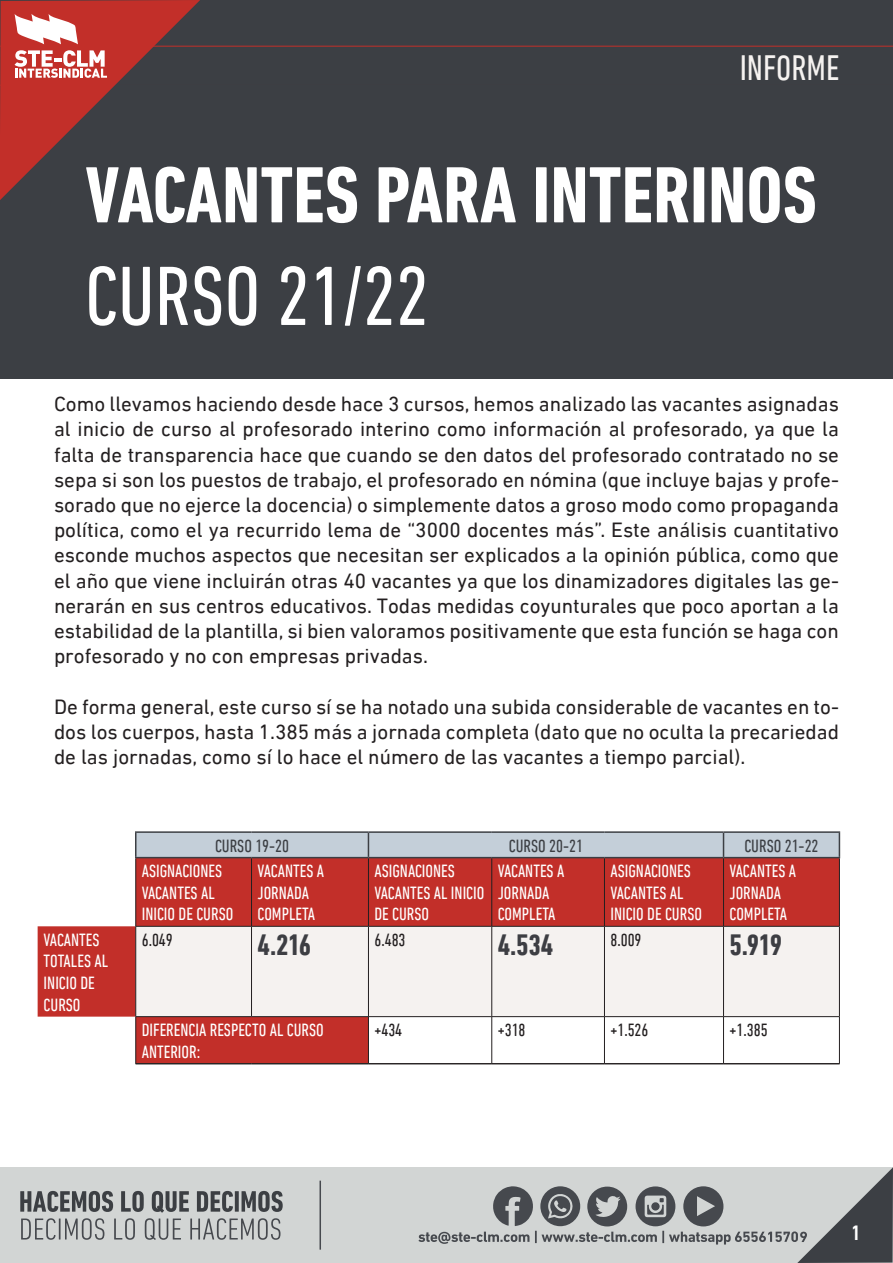
<style>
.page{position:relative;width:893px;height:1263px;background:#fff}
.page>*{position:absolute;margin:0;border:0;box-sizing:border-box;transform-origin:0 0}
.t1{font:condensed 85.5px "DIN Next LT Pro";color:#fff}
.t2{font:700 condensed 81px "DIN Next LT Pro";color:#fff}
.t3{font:condensed 36px "DIN Next LT Pro";color:#f5f2f0}
.t4{font:700 condensed 30px "DIN Next LT Pro";letter-spacing:-.02em;color:#3d3e43}
.t5{font:21px/25.2px "DIN Next LT Pro";color:#231f20;text-align:justify}
.t6{font:600 21px "DIN2014";color:#fff}
.t7{font:condensed 18px/21.6px "DIN Next LT Pro";color:#fff}
.t8{font:condensed 18px "DIN Next LT Pro";color:#231f20}
.t9{font:condensed 18px "DIN Next LT Pro";color:#3c3f44}
</style>
<div class="page">
<div style="left:0;top:0;width:893px;height:378px;background:#3c3f44"></div>
<div style="left:0;top:1167px;width:892px;height:96px;background:#d2d5d4"></div>
<hr style="left:320px;top:1181px;width:1px;height:69px;background:#46494e">
<svg style="left:20px;top:1191px;width:263px;height:49px"></svg>
<svg style="left:418px;top:1167px;width:475px;height:96px"></svg>
<hr style="left:0;top:46px;width:893px;height:1px;background:#c22f29">
<svg style="left:0;top:0;width:200px;height:200px"></svg>
<svg style="left:38px;top:858px;width:801px;height:206px;fill:#c22f29"></svg>
<div style="left:136px;top:927px;width:703px;height:89px;background:#f5f2f0"></div>
<hr style="left:135px;top:858px;width:1px;height:68px;background:#231f20">
<hr style="left:251px;top:858px;width:1px;height:68px;background:#231f20">
<hr style="left:368px;top:858px;width:1px;height:68px;background:#231f20">
<hr style="left:491px;top:858px;width:1px;height:68px;background:#231f20">
<hr style="left:604px;top:858px;width:1px;height:68px;background:#231f20">
<hr style="left:723px;top:858px;width:1px;height:68px;background:#231f20">
<hr style="left:839px;top:858px;width:1px;height:68px;background:#231f20">
<hr style="left:136px;top:926px;width:116px;height:1px;background:#231f20">
<hr style="left:135px;top:926px;width:1px;height:90px;background:#231f20">
<hr style="left:252px;top:926px;width:116px;height:1px;background:#231f20">
<hr style="left:368px;top:926px;width:124px;height:1px;background:#231f20">
<hr style="left:492px;top:926px;width:112px;height:1px;background:#231f20">
<hr style="left:604px;top:926px;width:119px;height:1px;background:#231f20">
<hr style="left:723px;top:926px;width:117px;height:1px;background:#231f20">
<hr style="left:136px;top:1016px;width:116px;height:1px;background:#231f20">
<hr style="left:135px;top:1017px;width:1px;height:46px;background:#231f20">
<hr style="left:252px;top:1016px;width:117px;height:1px;background:#231f20">
<hr style="left:368px;top:1017px;width:1px;height:46px;background:#231f20">
<hr style="left:251px;top:926px;width:1px;height:90px;background:#231f20">
<hr style="left:368px;top:926px;width:1px;height:90px;background:#231f20">
<hr style="left:491px;top:926px;width:1px;height:90px;background:#231f20">
<hr style="left:604px;top:926px;width:1px;height:90px;background:#231f20">
<hr style="left:723px;top:926px;width:1px;height:90px;background:#231f20">
<hr style="left:839px;top:926px;width:1px;height:90px;background:#231f20">
<hr style="left:368px;top:1016px;width:124px;height:1px;background:#231f20">
<hr style="left:492px;top:1016px;width:112px;height:1px;background:#231f20">
<hr style="left:491px;top:1017px;width:1px;height:46px;background:#231f20">
<hr style="left:604px;top:1016px;width:119px;height:1px;background:#231f20">
<hr style="left:604px;top:1017px;width:1px;height:46px;background:#231f20">
<hr style="left:723px;top:1016px;width:117px;height:1px;background:#231f20">
<hr style="left:723px;top:1017px;width:1px;height:46px;background:#231f20">
<hr style="left:839px;top:1017px;width:1px;height:46px;background:#231f20">
<hr style="left:136px;top:1063px;width:116px;height:1px;background:#231f20">
<hr style="left:136px;top:1064px;width:116px;height:1px;background:#231f20">
<hr style="left:252px;top:1063px;width:116px;height:1px;background:#231f20">
<hr style="left:252px;top:1064px;width:116px;height:1px;background:#231f20">
<hr style="left:368px;top:1063px;width:124px;height:1px;background:#231f20">
<hr style="left:368px;top:1064px;width:124px;height:1px;background:#231f20">
<hr style="left:492px;top:1063px;width:112px;height:1px;background:#231f20">
<hr style="left:492px;top:1064px;width:112px;height:1px;background:#231f20">
<hr style="left:604px;top:1063px;width:119px;height:1px;background:#231f20">
<hr style="left:604px;top:1064px;width:119px;height:1px;background:#231f20">
<hr style="left:723px;top:1063px;width:117px;height:1px;background:#231f20">
<hr style="left:723px;top:1064px;width:117px;height:1px;background:#231f20">
<hr style="left:135px;top:831px;width:117px;height:2px;background:#3c3f44">
<hr style="left:252px;top:831px;width:116px;height:2px;background:#3c3f44">
<hr style="left:368px;top:831px;width:124px;height:2px;background:#3c3f44">
<hr style="left:492px;top:831px;width:112px;height:2px;background:#3c3f44">
<hr style="left:604px;top:831px;width:119px;height:2px;background:#3c3f44">
<hr style="left:723px;top:831px;width:117px;height:2px;background:#3c3f44">
<svg style="left:135px;top:832px;width:705px;height:25px;background:#bdc8d1"></svg>
<hr style="left:135px;top:857px;width:117px;height:1px;background:#3c3f44">
<hr style="left:252px;top:857px;width:116px;height:1px;background:#3c3f44">
<hr style="left:368px;top:857px;width:124px;height:1px;background:#3c3f44">
<hr style="left:492px;top:857px;width:112px;height:1px;background:#3c3f44">
<hr style="left:604px;top:857px;width:119px;height:1px;background:#3c3f44">
<hr style="left:723px;top:857px;width:117px;height:1px;background:#3c3f44">
<p class="t3" style="left:740px;top:47px;width:101px">INFORME</p>
<p class="t2" style="left:85px;top:149px;width:733px">VACANTES PARA INTERINOS</p>
<p class="t1" style="left:85px;top:248px;width:345px">CURSO 21/22</p>
<p class="t5" style="left:54px;top:391px;width:786px">Como llevamos haciendo desde hace 3 cursos, hemos analizado las vacantes asignadas al inicio de curso al profesorado interino como información al profesorado, ya que la falta de transparencia hace que cuando se den datos del profesorado contratado no se sepa si son los puestos de trabajo, el profesorado en nómina (que incluye bajas y profe&shy;sorado que no ejerce la docencia) o simplemente datos a groso modo como propaganda política, como el ya recurrido lema de “3000 docentes más”. Este análisis cuantitativo esconde muchos aspectos que necesitan ser explicados a la opinión pública, como que el año que viene incluirán otras 40 vacantes ya que los dinamizadores digitales las ge&shy;nerarán en sus centros educativos. Todas medidas coyunturales que poco aportan a la estabilidad de la plantilla, si bien valoramos positivamente que esta función se haga con profesorado y no con empresas privadas.</p>
<p class="t5" style="left:54px;top:694px;width:786px">De forma general, este curso sí se ha notado una subida considerable de vacantes en to&shy;dos los cuerpos, hasta 1.385 más a jornada completa (dato que no oculta la precariedad de las jornadas, como sí lo hace el número de las vacantes a tiempo parcial).</p>
<p class="t9" style="left:215px;top:835px;width:76px">CURSO 19-20</p>
<p class="t9" style="left:509px;top:835px;width:76px">CURSO 20-21</p>
<p class="t9" style="left:744px;top:835px;width:76px">CURSO 21-22</p>
<p class="t7" style="left:142px;top:860px;width:82px">ASIGNACIONES</p>
<p class="t7" style="left:142px;top:882px;width:93px">VACANTES AL<br>INICIO DE CURSO</p>
<p class="t7" style="left:258px;top:860px;width:68px">VACANTES A</p>
<p class="t7" style="left:258px;top:882px;width:53px">JORNADA</p>
<p class="t7" style="left:258px;top:903px;width:59px">COMPLETA</p>
<p class="t7" style="left:374px;top:860px;width:111px">ASIGNACIONES<br>VACANTES AL INICIO<br>DE CURSO</p>
<p class="t7" style="left:498px;top:860px;width:68px">VACANTES A</p>
<p class="t7" style="left:610px;top:860px;width:82px">ASIGNACIONES</p>
<p class="t7" style="left:610px;top:882px;width:93px">VACANTES AL<br>INICIO DE CURSO</p>
<p class="t7" style="left:729px;top:860px;width:68px">VACANTES A</p>
<p class="t7" style="left:729px;top:882px;width:53px">JORNADA</p>
<p class="t7" style="left:729px;top:903px;width:59px">COMPLETA</p>
<p class="t7" style="left:498px;top:882px;width:53px">JORNADA</p>
<p class="t7" style="left:498px;top:903px;width:59px">COMPLETA</p>
<p class="t7" style="left:44px;top:929px;width:66px">VACANTES<br>TOTALES AL<br>INICIO DE<br>CURSO</p>
<p class="t8" style="left:142px;top:929px;width:33px">6.049</p>
<p class="t4" style="left:258px;top:928px;width:55px">4.216</p>
<p class="t8" style="left:374px;top:929px;width:33px">6.483</p>
<p class="t4" style="left:498px;top:928px;width:57px">4.534</p>
<p class="t8" style="left:610px;top:929px;width:33px">8.009</p>
<p class="t4" style="left:729px;top:928px;width:54px">5.919</p>
<p class="t7" style="left:142px;top:1019px;width:184px">DIFERENCIA RESPECTO AL CURSO<br>ANTERIOR:</p>
<p class="t8" style="left:374px;top:1020px;width:29px">+434</p>
<p class="t8" style="left:498px;top:1020px;width:29px">+318</p>
<p class="t8" style="left:610px;top:1020px;width:40px">+1.526</p>
<p class="t8" style="left:729px;top:1020px;width:40px">+1.385</p>
<p class="t6" style="left:850px;top:1219px;width:12px">1</p>
</div>
